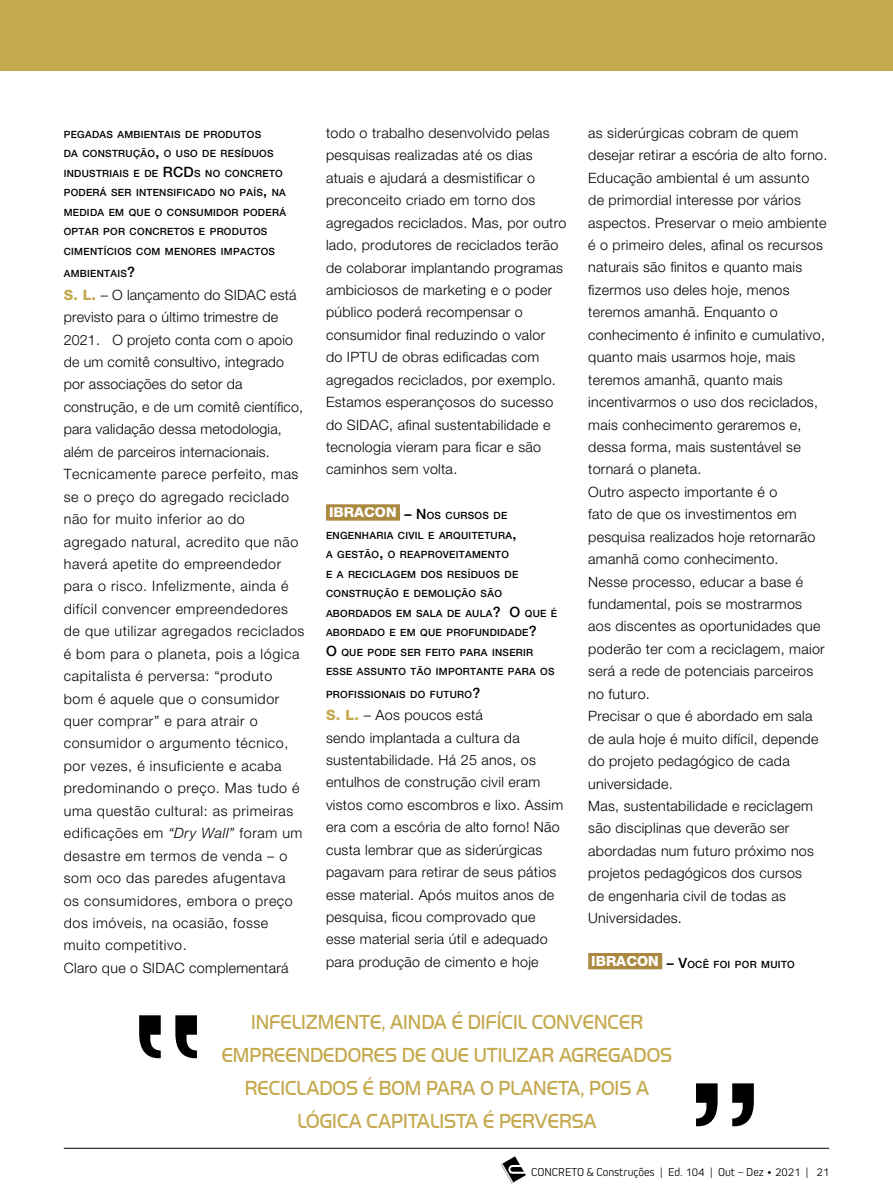
<style>
.page{position:relative;width:893px;height:1191px;background:#fff}
.page>*{position:absolute;margin:0;border:0;box-sizing:border-box;transform-origin:0 0}
.t1{font:144.9px "AF Interface Two";color:#000}
.t2{font:21px/33px "Handel Got D Ligh";color:#c4a94e;text-align:center;scale:.9 1}
.t3{font:300 14.25px/22.5px "Helvetica Neue LT Std";letter-spacing:.02em;color:#000}
.t4{font:300 14.25px/22.5px "Helvetica Neue LT Std";letter-spacing:.04em;color:#000}
.t5{font:300 12px "Kiro";color:#000}
.t6{font:500 10.05px/19.5px "Helvetica Neue LT Std";letter-spacing:.03em;color:#000}
.s1{font-size:14.25px}
.s2{font-weight:800;color:#c4a94e}
.s3{font-style:italic}
</style>
<div class="page">
<svg style="left:501px;top:1156px;width:25px;height:27px"></svg>
<hr style="left:64px;top:1148px;width:765px;height:1px;background:#000">
<div style="left:0;top:0;width:893px;height:70px;background:#c4a94e"></div>
<div style="left:327px;top:506px;width:71px;height:13px;background:#ac8941"></div>
<div style="left:326px;top:504px;width:74px;height:16px;border:3px solid #ac8941"></div>
<div style="left:590px;top:954px;width:71px;height:13px;background:#ac8941"></div>
<div style="left:588px;top:953px;width:74px;height:16px;border:3px solid #ac8941"></div>
<p class="t6" style="left:64px;top:124px;width:211px">PEGADAS AMBIENTAIS DE PRODUTOS<br>DA CONSTRUÇÃO<span class="s1">,</span> O USO DE RESÍDUOS<br>INDUSTRIAIS E DE <span class="s1">RCD</span></p>
<p class="t6" style="left:64px;top:163px;width:224px;text-indent:130px">S NO CONCRETO<br>PODERÁ SER INTENSIFICADO NO PAÍS<span class="s1">,</span> NA<br>MEDIDA EM QUE O CONSUMIDOR PODERÁ<br>OPTAR POR CONCRETOS E PRODUTOS<br>CIMENTÍCIOS COM MENORES IMPACTOS</p>
<p class="t6" style="left:64px;top:264px;width:73px">AMBIENTAIS<span class="s1">?</span></p>
<p class="t4" style="left:64px;top:283px;width:242px"><span class="s2">S. L.</span> – O lançamento do SIDAC está previsto para o último trimestre de<br>2021. O projeto conta com o apoio de um comitê consultivo, integrado por associações do setor da construção, e de um comitê científico, para validação dessa metodologia, além de parceiros internacionais.<br>Tecnicamente parece perfeito, mas se o preço do agregado reciclado não for muito inferior ao do agregado natural, acredito que não haverá apetite do empreendedor para o risco. Infelizmente, ainda é difícil convencer empreendedores de que utilizar agregados reciclados é bom para o planeta, pois a lógica capitalista é perversa: “produto bom é aquele que o consumidor quer comprar” e para atrair o consumidor o argumento técnico, por vezes, é insuficiente e acaba predominando o preço. Mas tudo é uma questão cultural: as primeiras edificações em <span class="s3">“Dry Wall”</span> foram um desastre em termos de venda – o som oco das paredes afugentava os consumidores, embora o preço dos imóveis, na ocasião, fosse muito competitivo.<br>Claro que o SIDAC complementará</p>
<p class="t3" style="left:326px;top:121px;width:242px">todo o trabalho desenvolvido pelas pesquisas realizadas até os dias atuais e ajudará a desmistificar o preconceito criado em torno dos agregados reciclados. Mas, por outro lado, produtores de reciclados terão de colaborar implantando programas ambiciosos de marketing e o poder público poderá recompensar o consumidor final reduzindo o valor<br>do IPTU de obras edificadas com agregados reciclados, por exemplo.<br>Estamos esperançosos do sucesso do SIDAC, afinal sustentabilidade e tecnologia vieram para ficar e são caminhos sem volta.</p>
<p class="t6" style="left:326px;top:506px;width:233px"><sup>IBRACON</sup> <span class="s1">– N</span> OS CURSOS DE<br>ENGENHARIA CIVIL E ARQUITETURA<span class="s1">,<br></span>A GESTÃO<span class="s1">,</span> O REAPROVEITAMENTO<br>E A RECICLAGEM DOS RESÍDUOS DE<br>CONSTRUÇÃO E DEMOLIÇÃO SÃO<br>ABORDADOS EM SALA DE AULA<span class="s1">? O</span> QUE É<br>ABORDADO E EM QUE PROFUNDIDADE<span class="s1">?<br>O</span> QUE PODE SER FEITO PARA INSERIR<br>ESSE ASSUNTO TÃO IMPORTANTE PARA OS</p>
<p class="t6" style="left:326px;top:684px;width:156px">PROFISSIONAIS DO FUTURO<span class="s1">?</span></p>
<p class="t3" style="left:326px;top:703px;width:239px"><span class="s2">S. L.</span> – Aos poucos está<br>sendo implantada a cultura da sustentabilidade. Há 25 anos, os entulhos de construção civil eram vistos como escombros e lixo. Assim era com a escória de alto forno! Não custa lembrar que as siderúrgicas pagavam para retirar de seus pátios esse material. Após muitos anos de pesquisa, ficou comprovado que esse material seria útil e adequado para produção de cimento e hoje</p>
<p class="t3" style="left:588px;top:121px;width:241px">as siderúrgicas cobram de quem desejar retirar a escória de alto forno.<br>Educação ambiental é um assunto de primordial interesse por vários aspectos. Preservar o meio ambiente é o primeiro deles, afinal os recursos naturais são finitos e quanto mais fizermos uso deles hoje, menos teremos amanhã. Enquanto o conhecimento é infinito e cumulativo, quanto mais usarmos hoje, mais teremos amanhã, quanto mais incentivarmos o uso dos reciclados, mais conhecimento geraremos e, dessa forma, mais sustentável se tornará o planeta.<br>Outro aspecto importante é o<br>fato de que os investimentos em pesquisa realizados hoje retornarão amanhã como conhecimento.<br>Nesse processo, educar a base é fundamental, pois se mostrarmos aos discentes as oportunidades que poderão ter com a reciclagem, maior será a rede de potenciais parceiros no futuro.<br>Precisar o que é abordado em sala de aula hoje é muito difícil, depende do projeto pedagógico de cada universidade.<br>Mas, sustentabilidade e reciclagem são disciplinas que deverão ser abordadas num futuro próximo nos projetos pedagógicos dos cursos<br>de engenharia civil de todas as<br>Universidades.</p>
<p class="t6" style="left:591px;top:954px;width:205px"><sup>IBRACON</sup> <span class="s1">– V</span>OCÊ FOI POR MUITO</p>
<h1 class="t1" style="left:132px;top:970px;width:76px">“</h1>
<h2 class="t2" style="left:222px;top:1005px;width:502px">INFELIZMENTE, AINDA É DIFÍCIL CONVENCER<br>EMPREENDEDORES DE QUE UTILIZAR AGREGADOS<br>RECICLADOS É BOM PARA O PLANETA, POIS A</h2>
<h2 class="t2" style="left:297px;top:1104px;width:334px">LÓGICA CAPITALISTA É PERVERSA</h2>
<p class="t5" style="left:531px;top:1164px;width:300px">CONCRETO &amp; Construções | Ed. 104 | Out – Dez • 2021 | 21</p>
</div>
